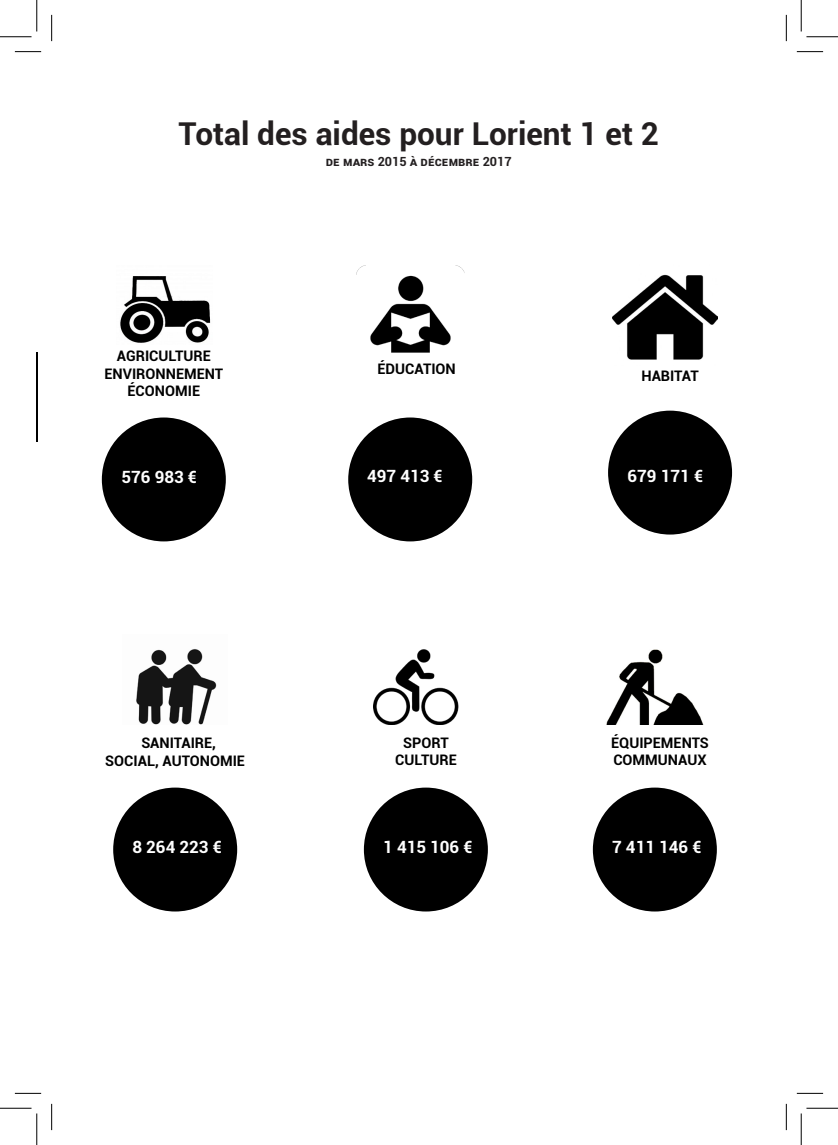
<style>
.page{position:relative;width:838px;height:1145px;background:#fff}
.page>*{position:absolute;margin:0;border:0;box-sizing:border-box;transform-origin:0 0}
.t1{font:700 31.5px "Roboto";color:#231f20}
.t2{font:700 16.8px "Roboto";color:#fff}
.t3{font:700 14.53px "Roboto";color:#000}
.t4{font:700 12.6px "Roboto";color:#231f20}
</style>
<div class="page">
<img style="left:373px;top:649px;width:86px;height:76px">
<img style="left:136px;top:649px;width:81px;height:76px">
<img style="left:606px;top:649px;width:98px;height:76px">
<img style="left:612px;top:274px;width:105px;height:86px">
<img style="left:356px;top:265px;width:108px;height:88px">
<img style="left:120px;top:276px;width:91px;height:67px">
<div style="left:102px;top:418px;width:124px;height:123px;background:#000;border-radius:50%"></div>
<div style="left:348px;top:418px;width:124px;height:123px;background:#000;border-radius:50%"></div>
<div style="left:608px;top:411px;width:124px;height:124px;background:#000;border-radius:50%"></div>
<div style="left:592px;top:788px;width:124px;height:124px;background:#000;border-radius:50%"></div>
<div style="left:113px;top:788px;width:124px;height:124px;background:#000;border-radius:50%"></div>
<div style="left:364px;top:788px;width:124px;height:124px;background:#000;border-radius:50%"></div>
<hr style="left:37px;top:354px;width:1px;height:87px;background:#000">
<svg style="left:15px;top:51px;width:26px;height:1px"></svg>
<svg style="left:796px;top:51px;width:27px;height:1px"></svg>
<svg style="left:15px;top:1093px;width:26px;height:1px"></svg>
<svg style="left:796px;top:1093px;width:27px;height:1px"></svg>
<svg style="left:51px;top:15px;width:1px;height:26px"></svg>
<svg style="left:51px;top:1104px;width:1px;height:26px"></svg>
<svg style="left:786px;top:15px;width:1px;height:26px"></svg>
<svg style="left:786px;top:1104px;width:1px;height:26px"></svg>
<hr style="left:0;top:36px;width:32px;height:1px;background:#000">
<hr style="left:806px;top:36px;width:31px;height:1px;background:#000">
<hr style="left:0;top:1108px;width:32px;height:1px;background:#000">
<hr style="left:806px;top:1108px;width:31px;height:1px;background:#000">
<hr style="left:36px;top:0;width:1px;height:31px;background:#000">
<hr style="left:36px;top:1113px;width:1px;height:32px;background:#000">
<hr style="left:800px;top:0;width:1px;height:31px;background:#000">
<hr style="left:800px;top:1113px;width:1px;height:32px;background:#000">
<p class="t1" style="left:178px;top:111px;width:482px">Total des aides pour Lorient 1 et 2</p>
<p class="t4" style="left:326px;top:153px;width:187px">de mars 2015 à décembre 2017</p>
<p class="t3" style="left:117px;top:346px;width:95px">AGRICULTURE</p>
<p class="t3" style="left:104px;top:363px;width:120px">ENVIRONNEMENT</p>
<p class="t3" style="left:127px;top:381px;width:74px">ÉCONOMIE</p>
<p class="t3" style="left:377px;top:358px;width:80px">ÉDUCATION</p>
<p class="t3" style="left:641px;top:366px;width:59px">HABITAT</p>
<p class="t2" style="left:121px;top:466px;width:77px">576 983 €</p>
<p class="t2" style="left:367px;top:464px;width:77px">497 413 €</p>
<p class="t2" style="left:627px;top:464px;width:77px">679 171 €</p>
<p class="t3" style="left:141px;top:733px;width:76px">SANITAIRE,</p>
<p class="t3" style="left:105px;top:750px;width:141px">SOCIAL, AUTONOMIE</p>
<p class="t3" style="left:403px;top:733px;width:47px">SPORT</p>
<p class="t3" style="left:395px;top:750px;width:63px">CULTURE</p>
<p class="t3" style="left:611px;top:733px;width:99px">ÉQUIPEMENTS</p>
<p class="t3" style="left:613px;top:750px;width:95px">COMMUNAUX</p>
<p class="t2" style="left:132px;top:835px;width:91px">8 264 223 €</p>
<p class="t2" style="left:383px;top:835px;width:91px">1 415 106 €</p>
<p class="t2" style="left:612px;top:835px;width:91px">7 411 146 €</p>
</div>
